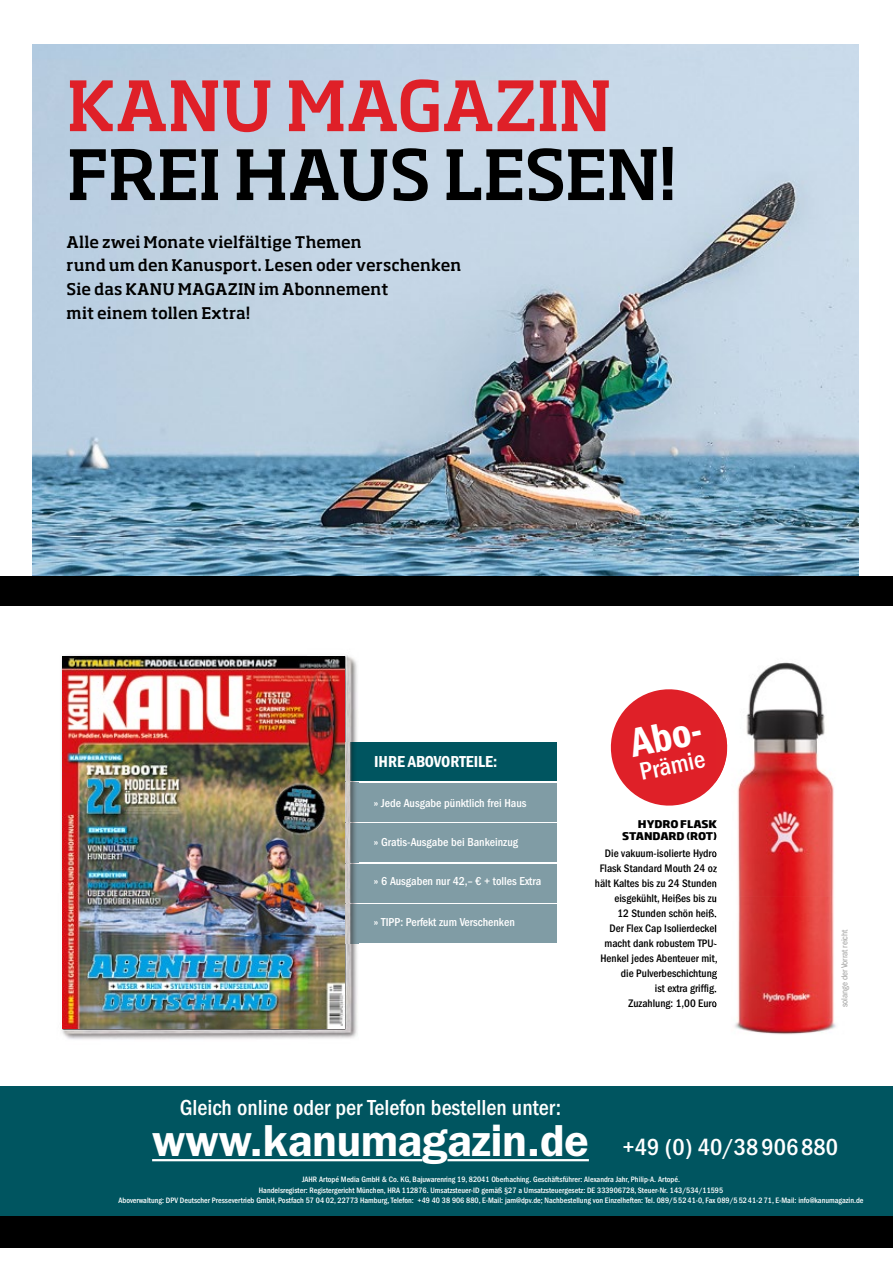
<style>
.page{position:relative;width:893px;height:1263px;background:#fff}
.page>*{position:absolute;margin:0;border:0;box-sizing:border-box;transform-origin:0 0}
.t1{font:500 68.4px "Soho Std";letter-spacing:-.02em;color:#000}
.t2{font:500 68.4px "Soho Std";letter-spacing:-.015em;color:#df2028}
.t3{font:600 45px "ITC Franklin Gothic Std";color:#fff}
.t4{font:42px "ITC Franklin Gothic Std Dm Cd";color:#fff}
.t5{font:500 condensed 25.5px "ITC Franklin Gothic Std";color:#fff}
.t6{font:500 condensed 22.5px "ITC Franklin Gothic Std";color:#fff}
.t7{font:16.5px "ITC Franklin Gothic Std Dm Cd";color:#fff}
.t8{font:500 15.9px/23.5px "Soho Std";color:#000}
.t9{font:500 condensed 11.85px "ITC Franklin Gothic Std";color:#fff}
.t10{font:500 condensed 11.25px/15px "ITC Franklin Gothic Std";color:#000;text-align:right}
.t11{font:800 10.5px/12px "Soho Gothic Pro";color:#000;text-align:right}
.t12{font:condensed 9px "ITC Franklin Gothic Std";letter-spacing:-.005em;color:#9d9d9c}
.t13{font:500 condensed 8.1px/10.5px "ITC Franklin Gothic Std";color:#fff;text-align:center}
.s1{font-weight:500;font-stretch:condensed;font-size:24px}
</style>
<div class="page">
<img style="left:33px;top:44px;width:825px;height:532px">
<div style="left:0;top:576px;width:893px;height:30px;background:#000"></div>
<div style="left:0;top:1086px;width:893px;height:130px;background:#005560"></div>
<div style="left:0;top:1216px;width:893px;height:32px;background:#000"></div>
<div style="left:338px;top:742px;width:219px;height:39px;background:#005560"></div>
<div style="left:338px;top:783px;width:219px;height:38px;background:#809ca5"></div>
<div style="left:338px;top:823px;width:219px;height:39px;background:#809ca5"></div>
<div style="left:338px;top:864px;width:219px;height:38px;background:#809ca5"></div>
<div style="left:338px;top:905px;width:219px;height:38px;background:#809ca5"></div>
<hr style="left:152px;top:1159px;width:270px;height:2px;background:#fff">
<hr style="left:447px;top:1159px;width:142px;height:2px;background:#fff">
<svg style="left:610px;top:689px;width:105px;height:117px"></svg>
<img style="left:715px;top:662px;width:121px;height:373px">
<img style="left:715px;top:712px;width:15px;height:71px">
<svg style="left:715px;top:820px;width:2px;height:20px"></svg>
<svg style="left:715px;top:850px;width:2px;height:9px"></svg>
<svg style="left:715px;top:865px;width:2px;height:7px"></svg>
<svg style="left:715px;top:880px;width:2px;height:7px"></svg>
<svg style="left:715px;top:894px;width:2px;height:24px"></svg>
<svg style="left:715px;top:925px;width:2px;height:9px"></svg>
<svg style="left:715px;top:955px;width:2px;height:9px"></svg>
<svg style="left:715px;top:970px;width:2px;height:9px"></svg>
<img style="left:61px;top:655px;width:298px;height:385px">
<img style="left:345px;top:742px;width:14px;height:39px">
<img style="left:345px;top:783px;width:14px;height:38px">
<img style="left:345px;top:823px;width:14px;height:39px">
<img style="left:345px;top:864px;width:14px;height:38px">
<img style="left:345px;top:905px;width:14px;height:38px">
<img style="left:63px;top:657px;width:282px;height:372px">
<h1 class="t2" style="left:67px;top:62px;width:547px">KANU MAGAZIN</h1>
<h1 class="t1" style="left:67px;top:131px;width:612px">FREI HAUS LESEN!</h1>
<h3 class="t8" style="left:67px;top:230px;width:396px">Alle zwei Monate vielfältige Themen<br>rund um den Kanusport. Lesen oder verschenken Sie das KANU MAGAZIN im Abonnement<br>mit einem tollen Extra!</h3>
<h3 class="t7" style="left:374px;top:752px;width:125px">IHRE ABOVORTEILE:</h3>
<h3 class="t9" style="left:374px;top:796px;width:154px">» Jede Ausgabe pünktlich frei Haus</h3>
<h3 class="t9" style="left:374px;top:835px;width:146px">» Gratis-Ausgabe bei Bankeinzug</h3>
<h3 class="t9" style="left:374px;top:874px;width:169px">» 6 Ausgaben nur 42,– € + tolles Extra</h3>
<h3 class="t9" style="left:374px;top:916px;width:142px">» TIPP: Perfekt zum Verschenken</h3>
<h3 class="t4" style="left:626px;top:720px;width:83px;rotate:-12deg">Abo-</h3>
<h3 class="t5" style="left:637px;top:758px;width:68px;rotate:-12deg">Prämie</h3>
<p class="t11" style="left:622px;top:817px;width:96px">HYDRO FLASK<br>STANDARD (ROT)</p>
<p class="t10" style="left:595px;top:846px;width:124px">Die vakuum-isolierte Hydro<br>Flask Standard Mouth 24 oz hält Kaltes bis zu 24 Stunden eisgekühlt, Heißes bis zu<br>12 Stunden schön heiß.<br>Der Flex Cap Isolierdeckel macht dank robustem TPU-<br>Henkel jedes Abenteuer mit, die Pulverbeschichtung<br>ist extra griffig.<br>Zuzahlung: 1,00 Euro</p>
<p class="t12" style="left:839px;top:1007px;width:79px;rotate:-90deg">solange der Vorrat reicht</p>
<h3 class="t6" style="left:180px;top:1095px;width:383px">Gleich online oder per Telefon bestellen unter:</h3>
<h2 class="t3" style="left:152px;top:1114px;width:687px">www.kanumagazin.de <span class="s1">+49 (0) 40/38 906 880</span></h2>
<p class="t13" style="left:119px;top:1174px;width:746px">JAHR Artopé Media GmbH &amp; Co. KG, Bajuwarenring 19, 82041 Oberhaching. Geschäftsführer: Alexandra Jahr, Philip-A. Artopé.<br>Handelsregister: Registergericht München, HRA 112876. Umsatzsteuer-ID gemäß §27 a Umsatzsteuergesetz: DE 333906728, Steuer-Nr. 143/534/11595<br>Aboverwaltung: DPV Deutscher Pressevertrieb GmbH, Postfach 57 04 02, 22773 Hamburg, Telefon: +49 40 38 906 880, E-Mail: jam@dpv.de; Nachbestellung von Einzelheften: Tel. 089/5 52 41-0, Fax 089/5 52 41-2 71, E-Mail: info@kanumagazin.de</p>
</div>
